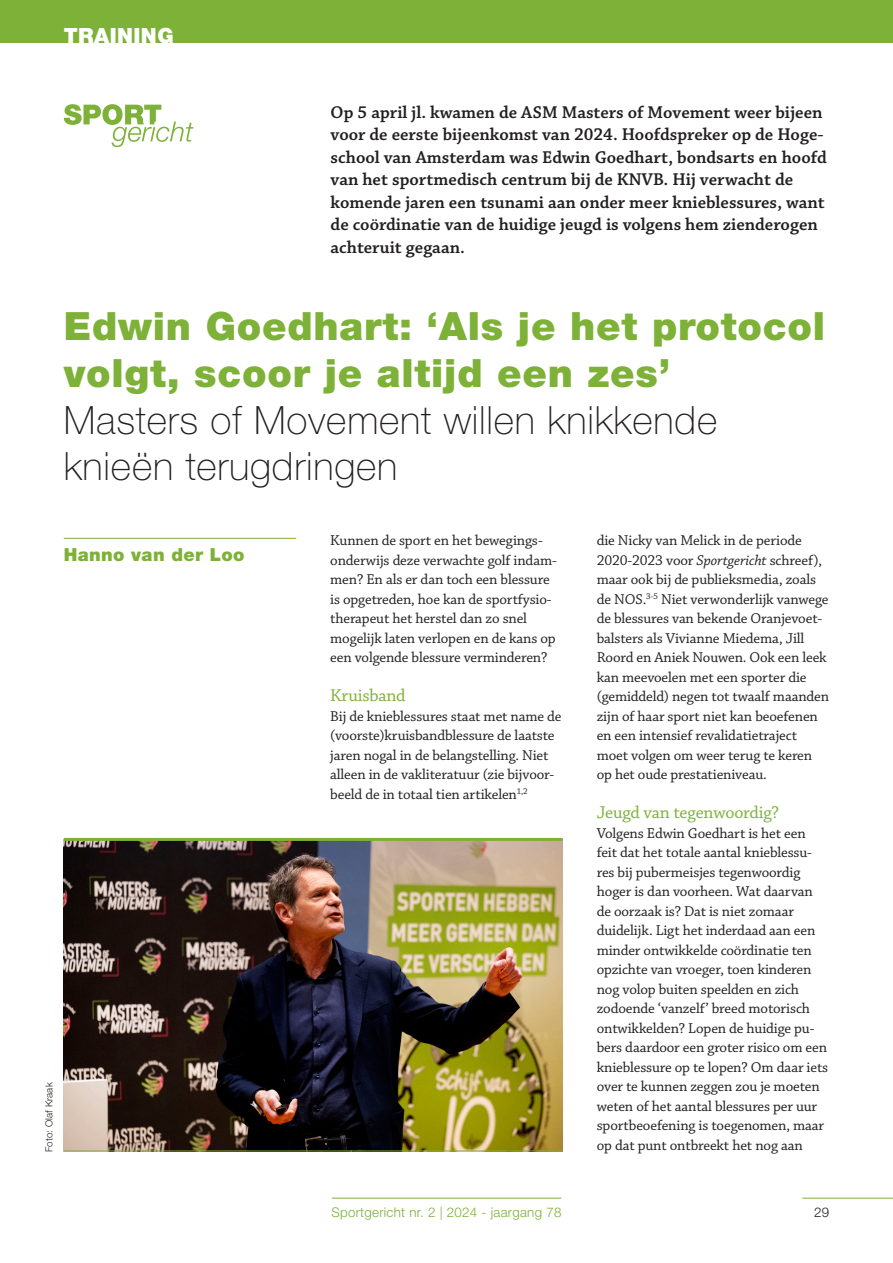
<style>
.page{position:relative;width:893px;height:1263px;background:#fff}
.page>*{position:absolute;margin:0;border:0;box-sizing:border-box;transform-origin:0 0}
._01_-_Kop{font:900 39px/46.8px "Helvetica Neue LT Std";letter-spacing:.02em;color:#7db137}
.t1{font:100 39px/46.8px "Helvetica Neue LT Std";letter-spacing:.02em;color:#231f20}
.t2{font:900 21px "Helvetica Neue LT Std";letter-spacing:.02em;color:#fff}
._02_-_Intro{font:600 18px/22.5px "Chaparral Pro";color:#231f20}
.t3{font:18px "Chaparral Pro";letter-spacing:-.01em;color:#7db137}
.t4{font:900 18px "Helvetica Neue LT Std";letter-spacing:.02em;color:#7db137}
.t5{font:15px/19.5px "Chaparral Pro";letter-spacing:-.01em;color:#231f20}
.t6{font:300 13.35px "Helvetica Neue LT Std";letter-spacing:.02em;color:#7db137}
.t7{font:300 13.35px "Helvetica Neue LT Std";color:#231f20}
._00_-_Fotobijschrift{font:300 9.75px "Helvetica Neue LT Std";letter-spacing:.01em;color:#231f20}
.s1{font-style:italic}
</style>
<div class="page">
<div style="left:0;top:0;width:893px;height:43px;background:#7db137"></div>
<hr style="left:332px;top:1198px;width:229px;height:1px;background:#7db137">
<hr style="left:802px;top:1198px;width:91px;height:1px;background:#7db137">
<hr style="left:64px;top:538px;width:232px;height:1px;background:#7db137">
<img style="left:64px;top:841px;width:499px;height:309px">
<hr style="left:64px;top:838px;width:499px;height:3px;background:#7db137">
<hr style="left:64px;top:1150px;width:499px;height:1px;background:#7db137">
<svg style="left:64px;top:104px;width:129px;height:43px"></svg>
<p class="t2" style="left:64px;top:23px;width:111px">TRAINING</p>
<p class="_02_-_Intro" style="left:331px;top:101px;width:498px">Op 5 april jl. kwamen de ASM Masters of Movement weer bijeen voor de eerste bijeenkomst van 2024. Hoofdspreker op de Hoge&shy;school van Amsterdam was Edwin Goedhart, bondsarts en hoofd van het sportmedisch centrum bij de KNVB. Hij verwacht de komende jaren een tsunami aan onder meer knieblessures, want de coördinatie van de huidige jeugd is volgens hem zienderogen achteruit gegaan.</p>
<p class="_01_-_Kop" style="left:64px;top:302px;width:763px">Edwin Goedhart: ‘Als je het protocol volgt, scoor je altijd een zes’</p>
<p class="t1" style="left:64px;top:396px;width:655px">Masters of Movement willen knikkende knieën terugdringen</p>
<p class="t4" style="left:64px;top:544px;width:182px">Hanno van der Loo</p>
<p class="_00_-_Fotobijschrift" style="left:43px;top:1152px;width:71px;rotate:-90deg">Foto: Olaf Kraak</p>
<p class="t5" style="left:330px;top:531px;width:228px">Kunnen de sport en het bewegings&shy;onderwijs deze verwachte golf indam&shy;men? En als er dan toch een blessure is opgetreden, hoe kan de sportfysio&shy;therapeut het herstel dan zo snel mogelijk laten verlopen en de kans op een volgende blessure verminderen?</p>
<p class="t3" style="left:330px;top:686px;width:77px">Kruisband</p>
<p class="t5" style="left:330px;top:707px;width:233px">Bij de knieblessures staat met name de (voorste)kruisbandblessure de laatste jaren nogal in de belangstelling. Niet alleen in de vakliteratuur (zie bijvoor&shy;beeld de in totaal tien artikelen<sup>1,2</sup></p>
<p class="t5" style="left:597px;top:531px;width:234px">die Nicky van Melick in de periode 2020-2023 voor <span class="s1">Sportgericht</span> schreef), maar ook bij de publieksmedia, zoals de NOS.<sup>3-5</sup> Niet verwonderlijk vanwege de blessures van bekende Oranjevoet&shy;balsters als Vivianne Miedema, Jill Roord en Aniek Nouwen. Ook een leek kan meevoelen met een sporter die (gemiddeld) negen tot twaalf maanden zijn of haar sport niet kan beoefenen en een intensief revalidatietraject moet volgen om weer terug te keren op het oude prestatieniveau.</p>
<p class="t3" style="left:597px;top:803px;width:184px">Jeugd van tegenwoordig?</p>
<p class="t5" style="left:597px;top:824px;width:233px">Volgens Edwin Goedhart is het een feit dat het totale aantal knieblessu&shy;res bij pubermeisjes tegenwoordig hoger is dan voorheen. Wat daarvan de oorzaak is? Dat is niet zomaar duidelijk. Ligt het inderdaad aan een minder ontwikkelde coördinatie ten opzichte van vroeger, toen kinderen nog volop buiten speelden en zich zodoende ‘vanzelf’ breed motorisch ontwikkelden? Lopen de huidige pu&shy;bers daardoor een groter risico om een knieblessure op te lopen? Om daar iets over te kunnen zeggen zou je moeten weten of het aantal blessures per uur sportbeoefening is toegenomen, maar op dat punt ontbreekt het nog aan</p>
<p class="t6" style="left:331px;top:1204px;width:232px">Sportgericht nr. 2 | 2024 - jaargang 78</p>
<p class="t7" style="left:814px;top:1204px;width:17px">29</p>
</div>
